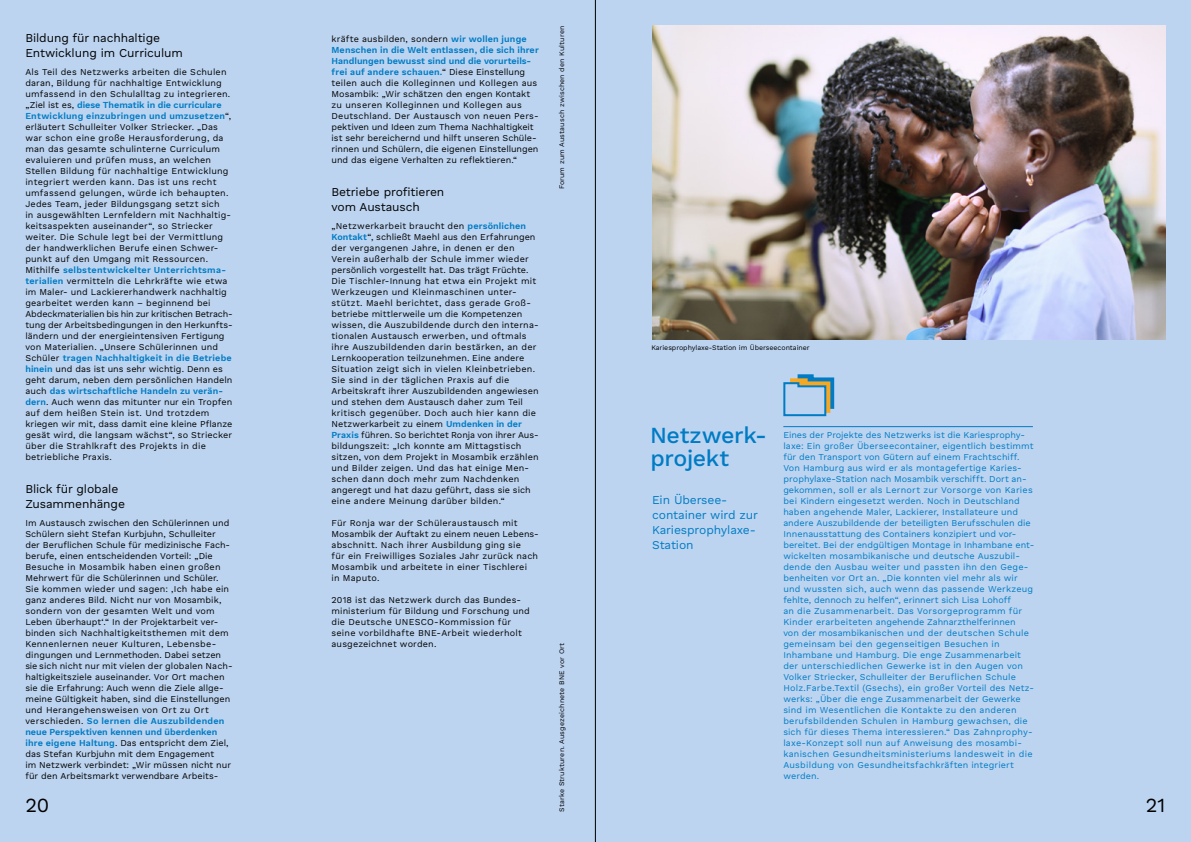
<style>
.page{position:relative;width:1191px;height:842px;background:#bcd4f0}
.page>*{position:absolute;margin:0;border:0;box-sizing:border-box;transform-origin:0 0}
.H2__Work_Sans{font:500 23px/23px "Work Sans DUK";letter-spacing:-.015em;color:#007bc4}
.t1{font:20px "Work Sans DUK";color:#000}
.H3__Work_Sans{font:12px/15px "Work Sans DUK";letter-spacing:-.01em;color:#000}
.H3__Work_Sans-2{font:12px/15px "Work Sans DUK";letter-spacing:-.01em;color:#007bc4}
.Work_Sans_9_1{font:9px/11px "Work Sans DUK";letter-spacing:.015em;color:#000}
.Work_Sans_9_1-2{font:9px/11px "Work Sans DUK";letter-spacing:.01em;color:#007bc4}
.Bildbeschreibung__7{font:7px "Work Sans DUK";letter-spacing:-.005em;color:#000}
.Bildbeschreibung__7-2{font:7px "Work Sans DUK";letter-spacing:.02em;color:#000}
.Work_Sans_7_8{font:7px "Work Sans DUK";letter-spacing:.02em;color:#000}
.s1{font-weight:600;color:#007bc4}
</style>
<div class="page">
<img style="left:652px;top:26px;width:513px;height:313px">
<hr style="left:783px;top:426px;width:250px;height:1px;background:#007bc4">
<svg style="left:783px;top:374px;width:52px;height:43px"></svg>
<hr style="left:595px;top:0;width:1px;height:842px;background:#000">
<p class="H3__Work_Sans" style="left:25px;top:31px;width:159px">Bildung für nachhaltige<br>Entwicklung im Curriculum</p>
<p class="Work_Sans_9_1" style="left:25px;top:67px;width:209px">Als Teil des Netzwerks arbeiten die Schulen daran, Bildung für nachhaltige Entwicklung umfassend in den Schulalltag zu integrieren. „Ziel ist es, <span class="s1">diese Thematik in die curriculare Entwicklung einzubringen und umzusetzen</span>“, erläutert Schulleiter Volker Striecker. „Das war schon eine große Herausforderung, da man das gesamte schulinterne Curriculum evaluieren und prüfen muss, an welchen Stellen Bildung für nachhaltige Entwicklung integriert werden kann. Das ist uns recht umfassend gelungen, würde ich behaupten.<br>Jedes Team, jeder Bildungsgang setzt sich<br>in ausgewählten Lernfeldern mit Nachhaltig&shy;keitsaspekten auseinander“, so Striecker weiter. Die Schule legt bei der Vermittlung der handwerklichen Berufe einen Schwer&shy;punkt auf den Umgang mit Ressourcen.<br>Mithilfe <span class="s1">selbstentwickelter Unterrichtsma&shy;terialien</span> vermitteln die Lehrkräfte wie etwa im Maler- und Lackiererhandwerk nachhaltig gearbeitet werden kann – beginnend bei Abdeckmaterialien bis hin zur kritischen Betrach&shy;tung der Arbeitsbedingungen in den Herkunfts&shy;ländern und der energieintensiven Fertigung von Materialien. „Unsere Schülerinnen und Schüler <span class="s1">tragen Nachhaltigkeit in die Betriebe hinein</span> und das ist uns sehr wichtig. Denn es geht darum, neben dem persönlichen Handeln auch <span class="s1">das wirtschaftliche Handeln zu verän&shy;dern</span>. Auch wenn das mitunter nur ein Tropfen auf dem heißen Stein ist. Und trotzdem kriegen wir mit, dass damit eine kleine Pflanze gesät wird, die langsam wächst“, so Striecker über die Strahlkraft des Projekts in die betriebliche Praxis.</p>
<p class="H3__Work_Sans" style="left:25px;top:482px;width:101px">Blick für globale<br>Zusammenhänge</p>
<p class="Work_Sans_9_1" style="left:25px;top:518px;width:209px">Im Austausch zwischen den Schülerinnen und Schülern sieht Stefan Kurbjuhn, Schulleiter<br>der Beruflichen Schule für medizinische Fach&shy;berufe, einen entscheidenden Vorteil: „Die Besuche in Mosambik haben einen großen Mehrwert für die Schülerinnen und Schüler.<br>Sie kommen wieder und sagen: ‚Ich habe ein ganz anderes Bild. Nicht nur von Mosambik, sondern von der gesamten Welt und vom Leben überhaupt‘.“ In der Projektarbeit ver&shy;binden sich Nachhaltigkeitsthemen mit dem Kennenlernen neuer Kulturen, Lebensbe&shy;dingungen und Lernmethoden. Dabei setzen sie sich nicht nur mit vielen der globalen Nach&shy;haltigkeitsziele auseinander. Vor Ort machen sie die Erfahrung: Auch wenn die Ziele allge&shy;meine Gültigkeit haben, sind die Einstellungen und Herangehensweisen von Ort zu Ort verschieden. <span class="s1">So lernen die Auszubildenden neue Perspektiven kennen und überdenken ihre eigene Haltung</span>. Das entspricht dem Ziel, das Stefan Kurbjuhn mit dem Engagement<br>im Netzwerk verbindet: „Wir müssen nicht nur für den Arbeitsmarkt verwendbare Arbeits-</p>
<h2 class="t1" style="left:26px;top:794px;width:25px">20</h2>
<p class="Work_Sans_9_1" style="left:331px;top:34px;width:209px">kräfte ausbilden, sondern <span class="s1">wir wollen junge Menschen in die Welt entlassen, die sich ihrer Handlungen bewusst sind und die vorurteils&shy;frei auf andere schauen.</span>“ Diese Einstellung teilen auch die Kolleginnen und Kollegen aus Mosambik: „Wir schätzen den engen Kontakt zu unseren Kolleginnen und Kollegen aus Deutschland. Der Austausch von neuen Pers&shy;pektiven und Ideen zum Thema Nachhaltigkeit ist sehr bereichernd und hilft unseren Schüle&shy;rinnen und Schülern, die eigenen Einstellungen und das eigene Verhalten zu reflektieren.“</p>
<p class="H3__Work_Sans" style="left:331px;top:185px;width:114px">Betriebe profitieren vom Austausch</p>
<p class="Work_Sans_9_1" style="left:331px;top:221px;width:209px">„Netzwerkarbeit braucht den <span class="s1">persönlichen Kontakt</span>“, schließt Maehl aus den Erfahrungen der vergangenen Jahre, in denen er den Verein außerhalb der Schule immer wieder persönlich vorgestellt hat. Das trägt Früchte.<br>Die Tischler-Innung hat etwa ein Projekt mit Werkzeugen und Kleinmaschinen unter&shy;stützt. Maehl berichtet, dass gerade Groß&shy;betriebe mittlerweile um die Kompetenzen wissen, die Auszubildende durch den interna&shy;tionalen Austausch erwerben, und oftmals ihre Auszubildenden darin bestärken, an der Lernkooperation teilzunehmen. Eine andere Situation zeigt sich in vielen Kleinbetrieben.<br>Sie sind in der täglichen Praxis auf die Arbeitskraft ihrer Auszubildenden angewiesen und stehen dem Austausch daher zum Teil kritisch gegenüber. Doch auch hier kann die Netzwerkarbeit zu einem <span class="s1">Umdenken in der Praxis</span> führen. So berichtet Ronja von ihrer Aus&shy;bildungszeit: „Ich konnte am Mittagstisch sitzen, von dem Projekt in Mosambik erzählen und Bilder zeigen. Und das hat einige Men&shy;schen dann doch mehr zum Nachdenken angeregt und hat dazu geführt, dass sie sich eine andere Meinung darüber bilden.“</p>
<p class="Work_Sans_9_1" style="left:331px;top:518px;width:209px">Für Ronja war der Schüleraustausch mit Mosambik der Auftakt zu einem neuen Lebens&shy;abschnitt. Nach ihrer Ausbildung ging sie<br>für ein Freiwilliges Soziales Jahr zurück nach Mosambik und arbeitete in einer Tischlerei<br>in Maputo.</p>
<p class="Work_Sans_9_1" style="left:331px;top:595px;width:200px">2018 ist das Netzwerk durch das Bundes&shy;ministerium für Bildung und Forschung und die Deutsche UNESCO-Kommission für seine vorbildhafte BNE-Arbeit wiederholt ausgezeichnet worden.</p>
<p class="Work_Sans_7_8" style="left:557px;top:189px;width:165px;rotate:-90deg">Forum zum Austausch zwischen den Kulturen</p>
<p class="Bildbeschreibung__7-2" style="left:557px;top:812px;width:170px;rotate:-90deg">Starke Strukturen. Ausgezeichnete BNE vor Ort</p>
<p class="Bildbeschreibung__7" style="left:651px;top:344px;width:160px">Kariesprophylaxe-Station im Überseecontainer</p>
<p class="H2__Work_Sans" style="left:650px;top:425px;width:118px">Netzwerk&shy;projekt</p>
<p class="H3__Work_Sans-2" style="left:652px;top:493px;width:107px">Ein Übersee&shy;container wird zur<br>Kariesprophylaxe-<br>Station</p>
<p class="Work_Sans_9_1-2" style="left:783px;top:430px;width:252px">Eines der Projekte des Netzwerks ist die Kariesprophy&shy;laxe: Ein großer Überseecontainer, eigentlich bestimmt für den Transport von Gütern auf einem Frachtschiff.<br>Von Hamburg aus wird er als montagefertige Karies&shy;prophylaxe-Station nach Mosambik verschifft. Dort an&shy;gekommen, soll er als Lernort zur Vorsorge von Karies bei Kindern eingesetzt werden. Noch in Deutschland haben angehende Maler, Lackierer, Installateure und andere Auszubildende der beteiligten Berufsschulen die Innenausstattung des Containers konzipiert und vor&shy;bereitet. Bei der endgültigen Montage in Inhambane ent&shy;wickelten mosambikanische und deutsche Auszubil&shy;dende den Ausbau weiter und passten ihn den Gege&shy;benheiten vor Ort an. „Die konnten viel mehr als wir und wussten sich, auch wenn das passende Werkzeug fehlte, dennoch zu helfen“, erinnert sich Lisa Lohoff<br>an die Zusammenarbeit. Das Vorsorgeprogramm für Kinder erarbeiteten angehende Zahnarzthelferinnen<br>von der mosambikanischen und der deutschen Schule gemeinsam bei den gegenseitigen Besuchen in Inhambane und Hamburg. Die enge Zusammenarbeit der unterschiedlichen Gewerke ist in den Augen von Volker Striecker, Schulleiter der Beruflichen Schule Holz.Farbe.Textil (Gsechs), ein großer Vorteil des Netz&shy;werks: „Über die enge Zusammenarbeit der Gewerke sind im Wesentlichen die Kontakte zu den anderen berufsbildenden Schulen in Hamburg gewachsen, die sich für dieses Thema interessieren.“ Das Zahnprophy&shy;laxe-Konzept soll nun auf Anweisung des mosambi&shy;kanischen Gesundheitsministeriums landesweit in die Ausbildung von Gesundheitsfachkräften integriert werden.</p>
<h2 class="t1" style="left:1145px;top:794px;width:21px">21</h2>
</div>
